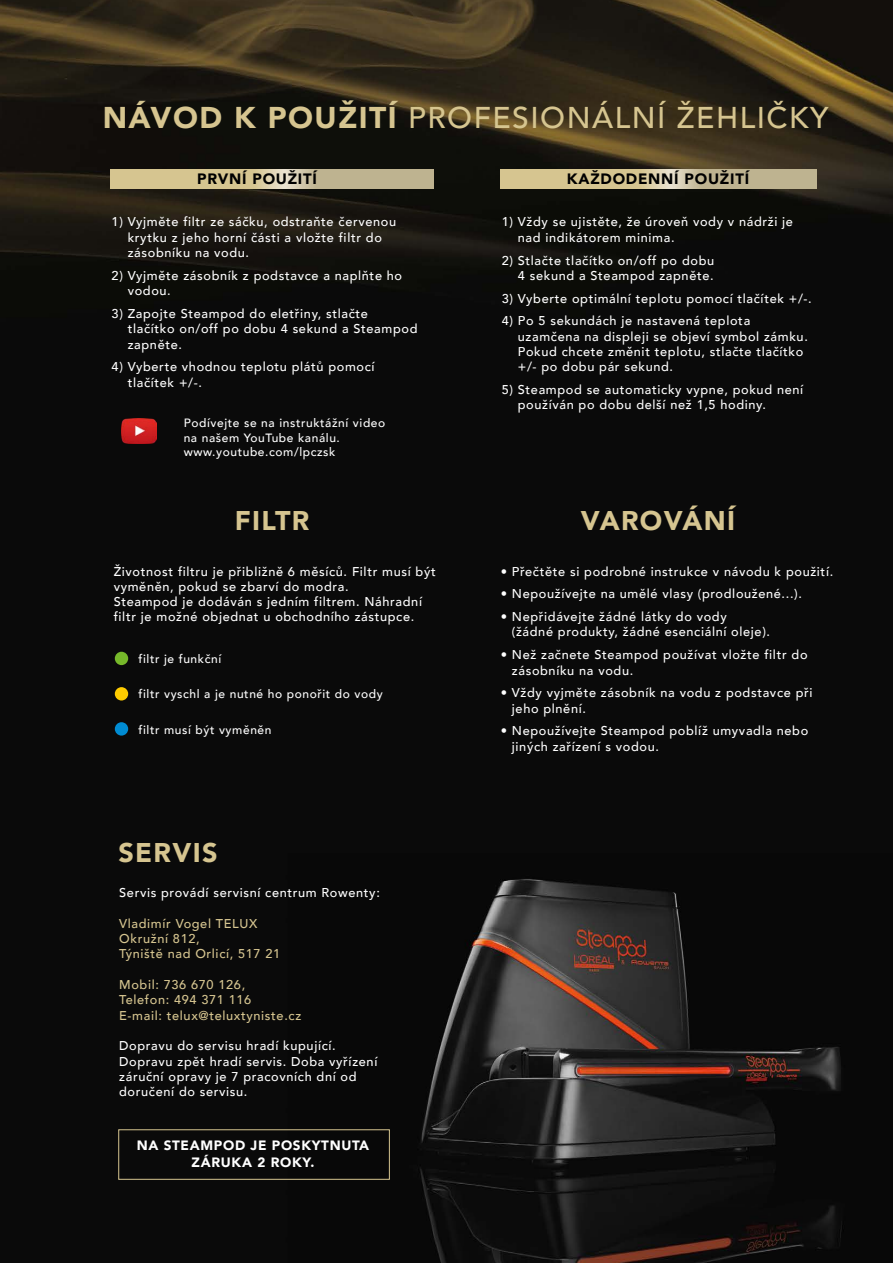
<style>
.page{position:relative;width:893px;height:1263px;background:#fff}
.page>*{position:absolute;margin:0;border:0;box-sizing:border-box;transform-origin:0 0}
.t1{font:500 30px "Avenir";letter-spacing:.05em;color:#d6c590}
.t2{font:900 27px "Avenir";letter-spacing:.05em;color:#d6c590}
.t3{font:900 15px "Avenir";letter-spacing:.05em;color:#000}
.t4{font:900 13.5px/16.2px "Avenir";letter-spacing:.05em;color:#fff;text-align:center}
.t5{font:500 12.75px/15.3px "Avenir";letter-spacing:.05em;color:#fff}
.t6{font:500 12.75px/15.3px "Avenir";letter-spacing:.05em;color:#d6c590}
.t7{font:500 12px/14.4px "Avenir";letter-spacing:.05em;color:#fff}
.s1{font-weight:900}
</style>
<div class="page">
<img style="left:0;top:0;width:893px;height:1263px">
<svg style="left:111px;top:169px;width:323px;height:19px"></svg>
<svg style="left:501px;top:169px;width:315px;height:19px"></svg>
<div style="left:115px;top:652px;width:13px;height:13px;background:#76b82a;border-radius:50%"></div>
<div style="left:115px;top:687px;width:13px;height:13px;background:#fc0;border-radius:50%"></div>
<div style="left:115px;top:722px;width:13px;height:14px;background:#008bd2;border-radius:50%"></div>
<img style="left:121px;top:419px;width:35px;height:24px">
<div style="left:118px;top:1129px;width:272px;height:51px;border:1px solid #d6c590"></div>
<h1 class="t1" style="left:103px;top:91px;width:727px"><span class="s1">NÁVOD K POUŽITÍ</span> PROFESIONÁLNÍ ŽEHLIČKY</h1>
<p class="t3" style="left:197px;top:166px;width:121px">PRVNÍ POUŽITÍ</p>
<p class="t5" style="left:128px;top:214px;width:270px;text-indent:-16px">1) Vyjměte filtr ze sáčku, odstraňte červenou krytku z jeho horní části a vložte filtr do zásobníku na vodu.</p>
<p class="t5" style="left:128px;top:267px;width:276px;text-indent:-16px">2) Vyjměte zásobník z podstavce a naplňte ho vodou.</p>
<p class="t5" style="left:128px;top:305px;width:291px;text-indent:-16px">3) Zapojte Steampod do eletřiny, stlačte tlačítko on/off po dobu 4 sekund a Steampod zapněte.</p>
<p class="t5" style="left:128px;top:359px;width:248px;text-indent:-16px">4) Vyberte vhodnou teplotu plátů pomocí tlačítek +/-.</p>
<p class="t7" style="left:184px;top:415px;width:203px">Podívejte se na instruktážní video na našem YouTube kanálu. www.youtube.com/lpczsk</p>
<h2 class="t2" style="left:235px;top:498px;width:76px">FILTR</h2>
<p class="t5" style="left:114px;top:563px;width:324px">Životnost filtru je přibližně 6 měsíců. Filtr musí být vyměněn, pokud se zbarví do modra.<br>Steampod je dodáván s jedním filtrem. Náhradní filtr je možné objednat u obchodního zástupce.</p>
<p class="t7" style="left:139px;top:651px;width:84px">filtr je funkční</p>
<p class="t7" style="left:139px;top:686px;width:246px">filtr vyschl a je nutné ho ponořit do vody</p>
<p class="t7" style="left:139px;top:722px;width:135px">filtr musí být vyměněn</p>
<h2 class="t2" style="left:118px;top:829px;width:101px">SERVIS</h2>
<p class="t5" style="left:119px;top:884px;width:262px">Servis provádí servisní centrum Rowenty:</p>
<p class="t6" style="left:119px;top:915px;width:163px">Vladimír Vogel TELUX<br>Okružní 812,<br>Týniště nad Orlicí, 517 21</p>
<p class="t6" style="left:119px;top:976px;width:184px">Mobil: 736 670 126,<br>Telefon: 494 371 116<br>E-mail: telux@teluxtyniste.cz</p>
<p class="t5" style="left:119px;top:1037px;width:260px">Dopravu do servisu hradí kupující.<br>Dopravu zpět hradí servis. Doba vyřízení záruční opravy je 7 pracovních dní od doručení do servisu.</p>
<p class="t4" style="left:137px;top:1137px;width:234px">NA STEAMPOD JE POSKYTNUTA<br>ZÁRUKA 2 ROKY.</p>
<p class="t3" style="left:567px;top:166px;width:184px">KAŽDODENNÍ POUŽITÍ</p>
<p class="t5" style="left:518px;top:214px;width:277px;text-indent:-16px">1) Vždy se ujistěte, že úroveň vody v nádrži je nad indikátorem minima.</p>
<p class="t5" style="left:502px;top:252px;width:214px;text-align:right">2) Stlačte tlačítko on/off po dobu<br>4 sekund a Steampod zapněte.</p>
<p class="t5" style="left:502px;top:290px;width:312px">3) Vyberte optimální teplotu pomocí tlačítek +/-.</p>
<p class="t5" style="left:518px;top:313px;width:292px;text-indent:-16px">4) Po 5 sekundách je nastavená teplota uzamčena na displeji se objeví symbol zámku.<br>Pokud chcete změnit teplotu, stlačte tlačítko +/- po dobu pár sekund.</p>
<p class="t5" style="left:518px;top:381px;width:287px;text-indent:-16px">5) Steampod se automaticky vypne, pokud není používán po dobu delší než 1,5 hodiny.</p>
<h2 class="t2" style="left:581px;top:498px;width:156px">VAROVÁNÍ</h2>
<p class="t5" style="left:501px;top:563px;width:334px">• Přečtěte si podrobné instrukce v návodu k použití.</p>
<p class="t5" style="left:501px;top:585px;width:303px">• Nepoužívejte na umělé vlasy (prodloužené...).</p>
<p class="t5" style="left:512px;top:608px;width:260px;text-indent:-11px">• Nepřidávejte žádné látky do vody (žádné produkty, žádné esenciální oleje).</p>
<p class="t5" style="left:512px;top:646px;width:297px;text-indent:-11px">• Než začnete Steampod používat vložte filtr do zásobníku na vodu.</p>
<p class="t5" style="left:512px;top:684px;width:302px;text-indent:-11px">• Vždy vyjměte zásobník na vodu z podstavce při jeho plnění.</p>
<p class="t5" style="left:512px;top:723px;width:298px;text-indent:-11px">• Nepoužívejte Steampod poblíž umyvadla nebo jiných zařízení s vodou.</p>
</div>
